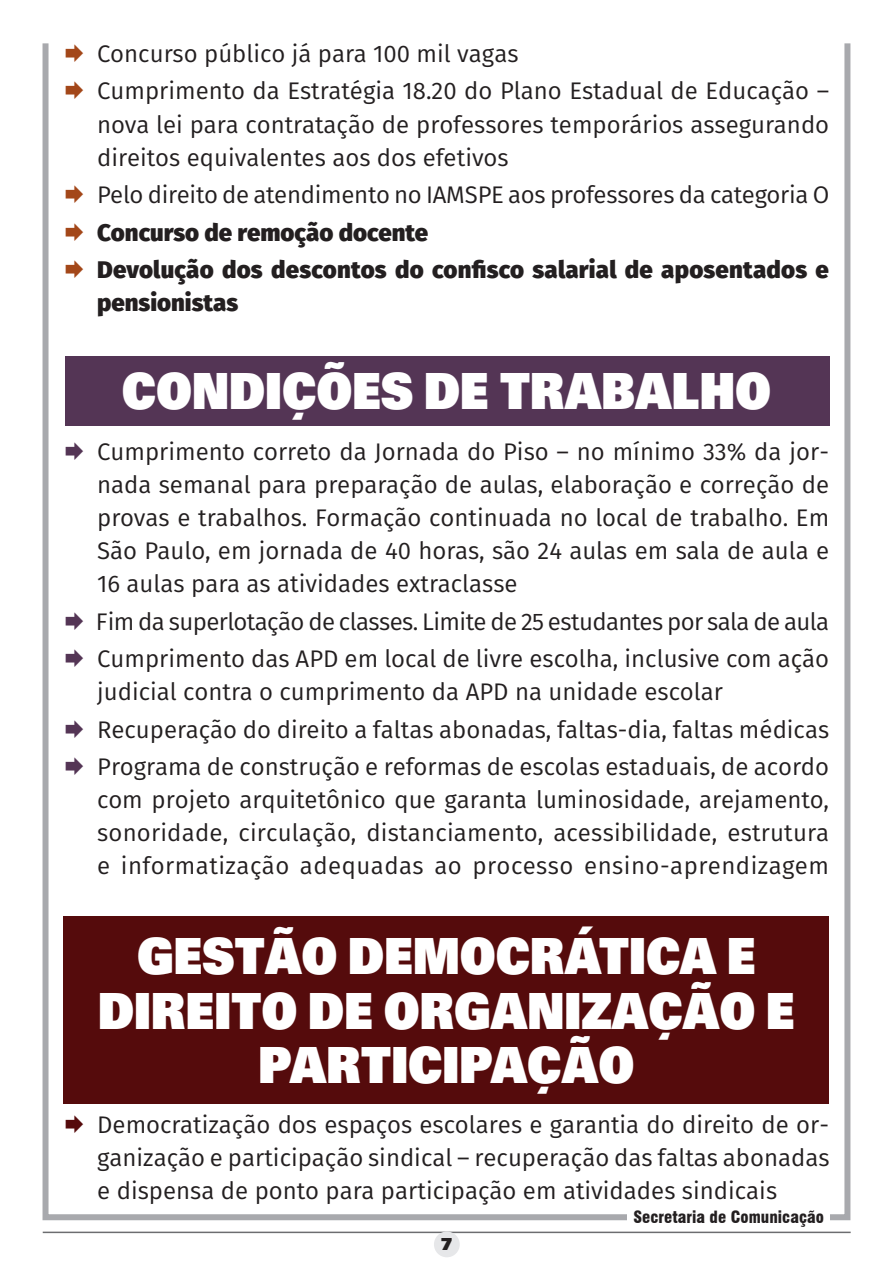
<style>
.page{position:relative;width:893px;height:1263px;background:#fff}
.page>*{position:absolute;margin:0;border:0;box-sizing:border-box;transform-origin:0 0}
.t1{font:700 54px/54.2px "U001 DOT Ultr";color:#fff;text-align:center;scale:.9 1}
.t2{font:24px/33.2px "Fira Sans";color:#231f20}
.t3{font:24px/37.3px "Fira Sans";letter-spacing:-.025em;color:#231f20}
.t4{font:800 24px/37.3px "Fira Sans";color:#231f20}
.t5{font:700 18px "U001 DOT Ultr";color:#231f20}
.t6{font:900 condensed 16.5px "Swiss 721 BT";color:#231f20}
</style>
<div class="page">
<div style="left:43px;top:40px;width:807px;height:1180px;border:6px solid #a8a9ad"></div>
<hr style="left:43px;top:1231px;width:808px;height:2px;background:#6c6d70">
<div style="left:434px;top:1231px;width:26px;height:26px;background:#e6e7e9;border-radius:50%"></div>
<div style="left:628px;top:1209px;width:202px;height:18px;background:#fff"></div>
<div style="left:64px;top:916px;width:765px;height:187px;background:#550b0c"></div>
<div style="left:65px;top:356px;width:764px;height:69px;background:#543555"></div>
<svg style="left:66px;top:44px;width:17px;height:3px"></svg>
<p class="t2" style="left:97px;top:34px;width:733px;line-height:37.3px">Concurso público já para 100 mil vagas<br>Cumprimento da Estratégia 18.20 do Plano Estadual de Educação –</p>
<p class="t2" style="left:97px;top:107px;width:733px">nova lei para contratação de professores temporários assegurando direitos equivalentes aos dos efetivos</p>
<p class="t2" style="left:97px;top:178px;width:734px">Pelo direito de atendimento no IAMSPE aos professores da categoria O</p>
<p class="t4" style="left:97px;top:211px;width:733px">Concurso de remoção docente<br>Devolução dos descontos do confisco salarial de aposentados e</p>
<p class="t4" style="left:97px;top:282px;width:143px">pensionistas</p>
<h1 class="t1" style="left:122px;top:364px;width:723px">CONDIÇÕES DE TRABALHO</h1>
<p class="t2" style="left:97px;top:434px;width:734px;text-align:justify">Cumprimento correto da Jornada do Piso – no mínimo 33% da jor&shy;nada semanal para preparação de aulas, elaboração e correção de provas e trabalhos. Formação continuada no local de trabalho. Em São Paulo, em jornada de 40 horas, são 24 aulas em sala de aula e 16 aulas para as atividades extraclasse</p>
<p class="t3" style="left:96px;top:602px;width:735px">Fim da superlotação de classes. Limite de 25 estudantes por sala de aula<br>Cumprimento das APD em local de livre escolha, inclusive com ação</p>
<p class="t2" style="left:97px;top:672px;width:734px;line-height:37.3px">judicial contra o cumprimento da APD na unidade escolar<br>Recuperação do direito a faltas abonadas, faltas-dia, faltas médicas<br>Programa de construção e reformas de escolas estaduais, de acordo</p>
<p class="t2" style="left:97px;top:782px;width:733px;text-align:justify">com projeto arquitetônico que garanta luminosidade, arejamento, sonoridade, circulação, distanciamento, acessibilidade, estrutura e informatização adequadas ao processo ensino-aprendizagem</p>
<h1 class="t1" style="left:98px;top:929px;width:776px">GESTÃO DEMOCRÁTICA E<br>DIREITO DE ORGANIZAÇÃO E<br>PARTICIPAÇÃO</h1>
<p class="t2" style="left:97px;top:1107px;width:734px;text-align:justify">Democratização dos espaços escolares e garantia do direito de or&shy;ganização e participação sindical – recuperação das faltas abonadas e dispensa de ponto para participação em atividades sindicais</p>
<p class="t5" style="left:441px;top:1233px;width:13px">7</p>
<p class="t6" style="left:633px;top:1207px;width:192px">Secretaria de Comunicação</p>
</div>
